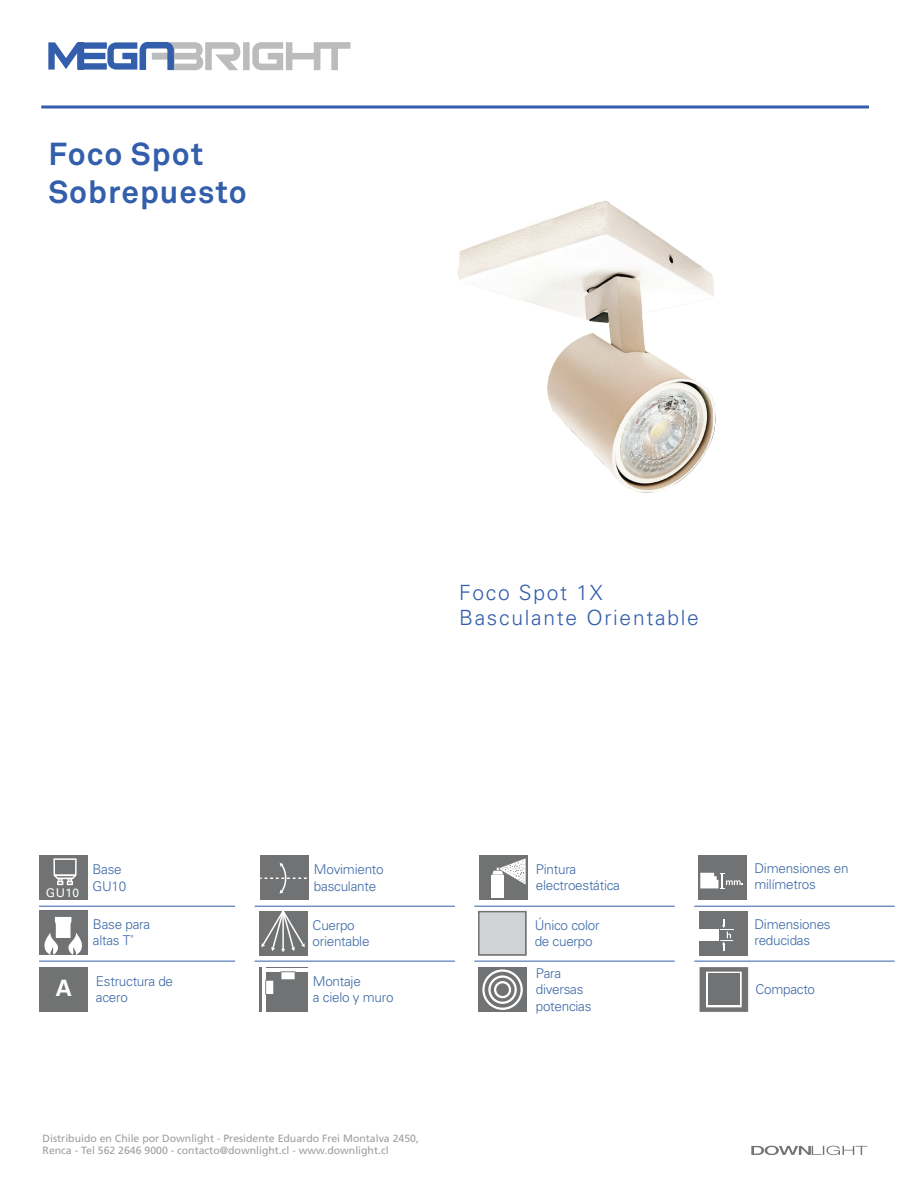
<style>
.page{position:relative;width:918px;height:1188px;background:#fff}
.page>*{position:absolute;margin:0;border:0;box-sizing:border-box;transform-origin:0 0}
.t1{font:700 31.5px/37.8px "Akkurat";letter-spacing:.03em;color:#335eab}
.t2{font:300 21px/25.5px "Univers LT Std";letter-spacing:.08em;color:#335eab}
.t3{font:300 13.5px/16.2px "Univers LT Std";letter-spacing:-.02em;color:#3c68a7}
.t4{font:12px "Univers LT Std";color:#fff}
.t5{font:10.5px/12.6px "Frutiger";color:#9e9e9e}
</style>
<div class="page">
<svg style="left:48px;top:42px;width:303px;height:28px"></svg>
<hr style="left:41px;top:105px;width:828px;height:3px;background:#335eab">
<img style="left:458px;top:200px;width:258px;height:293px">
<hr style="left:39px;top:906px;width:196px;height:1px;background:#335eab">
<hr style="left:39px;top:961px;width:196px;height:1px;background:#335eab">
<hr style="left:255px;top:906px;width:200px;height:1px;background:#335eab">
<hr style="left:255px;top:961px;width:200px;height:1px;background:#335eab">
<hr style="left:474px;top:906px;width:201px;height:1px;background:#335eab">
<hr style="left:474px;top:961px;width:201px;height:1px;background:#335eab">
<svg style="left:751px;top:1146px;width:116px;height:9px"></svg>
<div style="left:478px;top:911px;width:48px;height:45px;background:#d1d2d4"></div>
<div style="left:478px;top:911px;width:48px;height:45px;border:2px solid #717273"></div>
<div style="left:699px;top:911px;width:49px;height:45px;background:#717273"></div>
<div style="left:699px;top:929px;width:20px;height:11px;background:#fff"></div>
<svg style="left:720px;top:919px;width:13px;height:32px"></svg>
<hr style="left:694px;top:906px;width:201px;height:1px;background:#335eab">
<hr style="left:694px;top:961px;width:201px;height:1px;background:#335eab">
<div style="left:699px;top:855px;width:48px;height:45px;background:#717273"></div>
<svg style="left:700px;top:873px;width:43px;height:16px"></svg>
<div style="left:39px;top:855px;width:48px;height:45px;background:#717273"></div>
<svg style="left:53px;top:858px;width:24px;height:27px"></svg>
<div style="left:260px;top:855px;width:49px;height:45px;background:#717273"></div>
<svg style="left:260px;top:863px;width:47px;height:31px"></svg>
<div style="left:39px;top:910px;width:49px;height:45px;background:#717273"></div>
<svg style="left:44px;top:917px;width:38px;height:38px"></svg>
<div style="left:39px;top:967px;width:49px;height:45px;background:#717373"></div>
<div style="left:478px;top:967px;width:49px;height:45px;background:#717273"></div>
<svg style="left:482px;top:969px;width:41px;height:41px"></svg>
<div style="left:494px;top:981px;width:17px;height:17px;border:2px solid #fff;border-radius:50%"></div>
<div style="left:479px;top:855px;width:49px;height:45px;background:#717373"></div>
<div style="left:491px;top:875px;width:13px;height:23px;background:#fff"></div>
<svg style="left:492px;top:858px;width:34px;height:27px"></svg>
<svg style="left:700px;top:967px;width:48px;height:45px"></svg>
<div style="left:259px;top:911px;width:48px;height:45px;background:#717273"></div>
<svg style="left:261px;top:911px;width:44px;height:41px"></svg>
<div style="left:259px;top:967px;width:49px;height:45px;background:#717273"></div>
<hr style="left:263px;top:963px;width:2px;height:49px;background:#fff">
<hr style="left:262px;top:963px;width:1px;height:49px;background:#fff">
<svg style="left:265px;top:980px;width:9px;height:15px"></svg>
<hr style="left:264px;top:969px;width:61px;height:2px;background:#fff">
<hr style="left:264px;top:968px;width:61px;height:1px;background:#fff">
<svg style="left:281px;top:971px;width:14px;height:9px"></svg>
<h1 class="t1" style="left:48px;top:135px;width:200px">Foco Spot<br>Sobrepuesto</h1>
<h2 class="t2" style="left:459px;top:580px;width:241px">Foco Spot 1X<br>Basculante Orientable</h2>
<p class="t3" style="left:536px;top:861px;width:86px">Pintura electroestática</p>
<p class="t3" style="left:93px;top:861px;width:35px">Base<br>GU10</p>
<p class="t3" style="left:314px;top:861px;width:71px">Movimiento basculante</p>
<p class="t3" style="left:93px;top:916px;width:59px">Base para altas T˚</p>
<p class="t3" style="left:56px;top:973px;width:119px;text-indent:40px">Estructura de<br><sup>A</sup> acero</p>
<p class="t3" style="left:536px;top:965px;width:57px">Para diversas potencias</p>
<p class="t4" style="left:46px;top:885px;width:35px">GU10</p>
<p class="t3" style="left:535px;top:917px;width:66px">Único color de cuerpo</p>
<p class="t3" style="left:313px;top:917px;width:58px">Cuerpo orientable</p>
<p class="t3" style="left:313px;top:973px;width:82px">Montaje<br>a cielo y muro</p>
<p class="t5" style="left:43px;top:1132px;width:378px">Distribuido en Chile por Downlight - Presidente Eduardo Frei Montalva 2450,<br>Renca - Tel 562 2646 9000 - contacto@downlight.cl - www.downlight.cl</p>
<p class="t3" style="left:755px;top:860px;width:96px">Dimensiones en milímetros</p>
<p class="t3" style="left:755px;top:916px;width:78px">Dimensiones reducidas</p>
<p class="t3" style="left:755px;top:981px;width:61px">Compacto</p>
</div>
